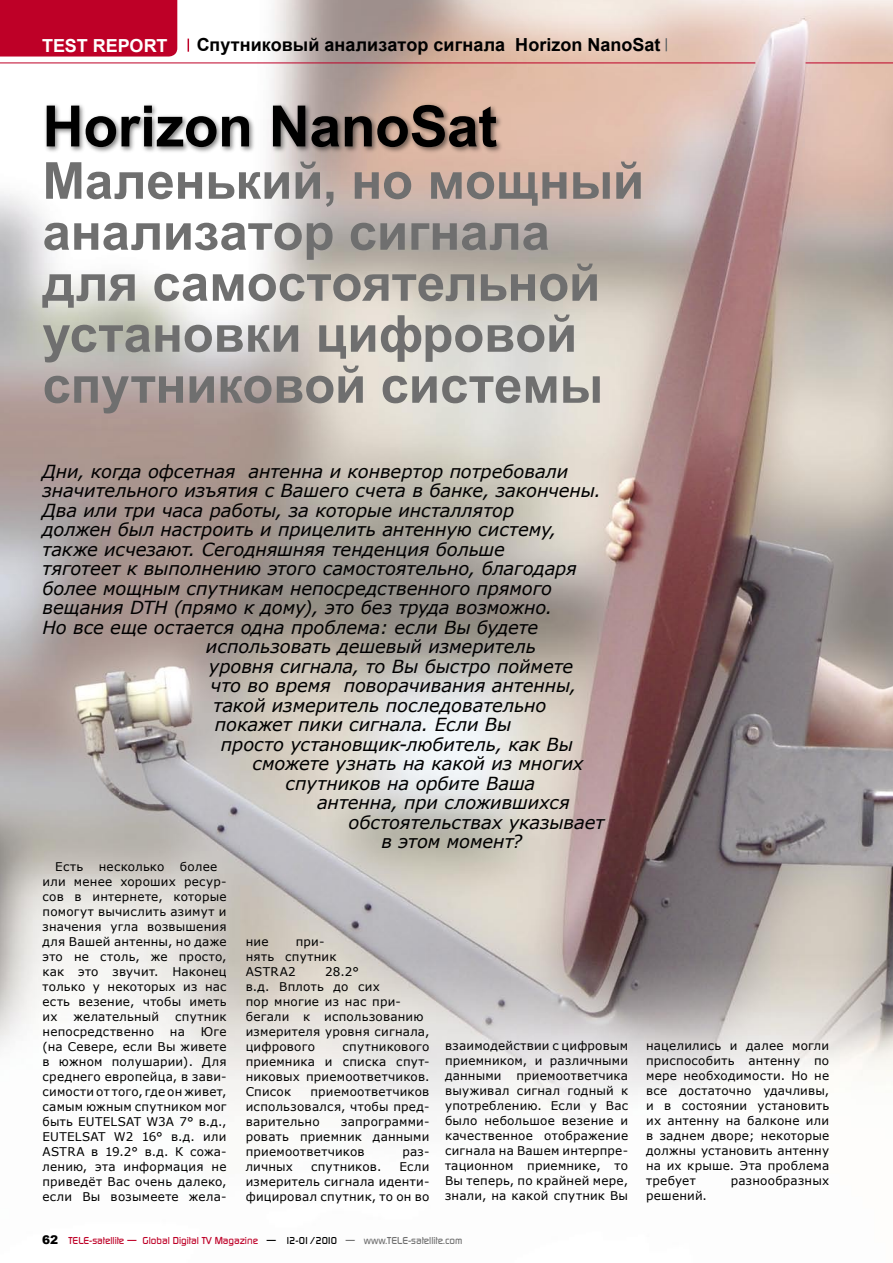
<style>
.page{position:relative;width:893px;height:1263px;background:#fff}
.page>*{position:absolute;margin:0;border:0;box-sizing:border-box;transform-origin:0 0}
.Hauptitel{font:700 57px "Arial";letter-spacing:-.005em;color:#000}
.Titel{font:700 51px/51px "Arial";letter-spacing:-.005em;color:#6f6f6f}
.Kopf{font:italic 18px "Verdana";letter-spacing:-.005em;color:#000}
.Text-ENG{font:700 18px "Arial";letter-spacing:.005em;color:#000}
.Text-ENG-2{font:700 18px "Arial";letter-spacing:-.005em;color:#fff}
.TEXT-DEU{font:12px/15px "Verdana";letter-spacing:.015em;color:#000;text-align:justify}
.Bottom-text{font:900 12px "Arial";color:#000}
.Bottom-text-2{font:500 9.75px "Digital";color:#be0027}
.s1{color:#000}
.s2{color:#6f6f6f}
</style>
<div class="page">
<img style="left:0;top:0;width:893px;height:1113px">
<div style="left:0;top:0;width:177px;height:57px;background:#be0027"></div>
<svg style="left:188px;top:39px;width:1px;height:13px"></svg>
<hr style="left:0;top:63px;width:755px;height:1px;background:#be0027">
<hr style="left:806px;top:63px;width:87px;height:1px;background:#be0027">
<svg style="left:666px;top:38px;width:1px;height:13px"></svg>
<div style="left:44px;top:101px;width:460px;height:53px;background:#000;opacity:.5"></div>
<p class="Text-ENG-2" style="left:42px;top:34px;width:127px">TEST REPORT</p>
<p class="Text-ENG" style="left:197px;top:33px;width:465px">Спутниковый анализатор сигнала Horizon NanoSat</p>
<p class="Hauptitel" style="left:43px;top:89px;width:456px">Horizon NanoSat</p>
<p class="Titel" style="left:43px;top:157px;width:603px">Маленький, но мощный анализатор сигнала для самостоятельной установки цифровой спутниковой системы</p>
<p class="Kopf" style="left:43px;top:460px;width:527px">Дни, когда офсетная антенна и конвертор потребовали</p>
<p class="Kopf" style="left:43px;top:479px;width:560px">значительного изъятия c Вашего счета в банке, закончены.</p>
<p class="Kopf" style="left:43px;top:499px;width:473px">Два или три часа работы, за которые инсталлятор</p>
<p class="Kopf" style="left:43px;top:518px;width:515px">должен был настроить и прицелить антенную систему,</p>
<p class="Kopf" style="left:43px;top:538px;width:464px">также исчезают. Сегодняшняя тенденция больше</p>
<p class="Kopf" style="left:43px;top:557px;width:536px">тяготеет к выполнению этого самостоятельно, благодаря</p>
<p class="Kopf" style="left:43px;top:577px;width:511px">более мощным спутникам непосредственного прямого</p>
<p class="Kopf" style="left:43px;top:596px;width:511px">вещания DTH (прямо к дому), это без труда возможно.</p>
<p class="Kopf" style="left:43px;top:616px;width:497px">Но все еще остается одна проблема: если Вы будете</p>
<p class="Kopf" style="left:206px;top:635px;width:332px">использовать дешевый измеритель</p>
<p class="Kopf" style="left:209px;top:655px;width:366px">уровня сигнала, то Вы быстро поймете</p>
<p class="Kopf" style="left:210px;top:674px;width:367px">что во время поворачивания антенны,</p>
<p class="Kopf" style="left:213px;top:694px;width:334px">такой измеритель последовательно</p>
<p class="Kopf" style="left:215px;top:713px;width:298px">покажет пики сигнала. Если Вы</p>
<p class="Kopf" style="left:221px;top:733px;width:354px">просто установщик-любитель, как Вы</p>
<p class="Kopf" style="left:252px;top:752px;width:333px">сможете узнать на какой из многих</p>
<p class="Kopf" style="left:285px;top:772px;width:251px">спутников на орбите Ваша</p>
<p class="Kopf" style="left:317px;top:791px;width:255px">антенна, при сложившихся</p>
<p class="Kopf" style="left:348px;top:811px;width:257px">обстоятельствах указывает</p>
<p class="Kopf" style="left:381px;top:830px;width:142px">в этом момент?</p>
<p class="TEXT-DEU" style="left:55px;top:859px;width:30px">Есть</p>
<p class="TEXT-DEU" style="left:99px;top:859px;width:67px">несколько</p>
<p class="TEXT-DEU" style="left:43px;top:859px;width:186px;text-align:left;text-indent:137px">более или менее хороших ресур&shy;сов в интернете, которые помогут вычислить азимут и значения угла возвышения для Вашей антенны, но даже это не столь, же просто, как это звучит. Наконец только у некоторых из нас есть везение, чтобы иметь их</p>
<p class="TEXT-DEU" style="left:246px;top:933px;width:92px;text-align:left;text-indent:50px">при&shy;нять спутник<br>ASTRA2</p>
<p class="TEXT-DEU" style="left:246px;top:933px;width:24px">ние</p>
<p class="TEXT-DEU" style="left:246px;top:963px;width:185px;text-align:left;text-indent:79px">28.2°<br>в.д. Вплоть до сих<br>пор многие из нас при&shy;бегали к использованию измерителя уровня сигнала, цифрового</p>
<p class="TEXT-DEU" style="left:73px;top:1009px;width:87px">желательный</p>
<p class="TEXT-DEU" style="left:175px;top:1009px;width:53px">спутник</p>
<p class="TEXT-DEU" style="left:43px;top:1024px;width:113px">непосредственно</p>
<p class="TEXT-DEU" style="left:170px;top:1024px;width:16px">на</p>
<p class="TEXT-DEU" style="left:43px;top:1024px;width:186px;text-indent:158px">Юге (на Севере, если Вы живете в южном полушарии). Для среднего европейца, в зави&shy;симости от того, где он живет, самым южным спутником мог быть EUTELSAT W3A 7° в.д., EUTELSAT W2 16° в.д. или ASTRA в 19.2° в.д. К сожа&shy;лению, эта информация не приведёт Вас очень далеко, если Вы возымеете жела-</p>
<p class="TEXT-DEU" style="left:445px;top:1037px;width:185px">взаимодействии с цифровым приемником, и различными данными приемоответчика выуживал сигнал годный к употреблению. Если у Вас было небольшое везение и качественное отображение сигнала на Вашем интерпре&shy;тационном приемнике, то Вы теперь, по крайней мере, знали, на какой спутник Вы</p>
<p class="TEXT-DEU" style="left:646px;top:1037px;width:185px">нацелились и далее могли приспособить антенну по мере необходимости. Но не все достаточно удачливы, и в состоянии установить их антенну на балконе или в заднем дворе; некоторые должны установить антенну на их крыше. Эта проблема требует</p>
<p class="TEXT-DEU" style="left:246px;top:1038px;width:185px;text-indent:97px">спутникового приемника и списка спут&shy;никовых приемоответчиков.<br>Список</p>
<p class="TEXT-DEU" style="left:246px;top:1083px;width:185px;text-indent:65px">приемоответчиков использовался, чтобы пред&shy;варительно</p>
<p class="TEXT-DEU" style="left:246px;top:1113px;width:185px;text-indent:96px">запрограмми&shy;ровать приемник данными приемоответчиков</p>
<p class="TEXT-DEU" style="left:402px;top:1143px;width:28px">раз-</p>
<p class="TEXT-DEU" style="left:246px;top:1158px;width:185px;text-indent:154px">Если измеритель сигнала иденти&shy;фицировал спутник, то он во</p>
<p class="TEXT-DEU" style="left:246px;top:1158px;width:49px">личных</p>
<p class="TEXT-DEU" style="left:311px;top:1158px;width:72px">спутников.</p>
<p class="TEXT-DEU" style="left:731px;top:1172px;width:100px">разнообразных</p>
<p class="TEXT-DEU" style="left:646px;top:1187px;width:62px">решений.</p>
<p class="Bottom-text" style="left:42px;top:1231px;width:18px">62</p>
<p class="Bottom-text-2" style="left:68px;top:1235px;width:395px">TELE-satellite — Global Digital TV Magazine <span class="s1">— 12-01/2010</span> <span class="s2">— www.TELE-satellite.com</span></p>
</div>
